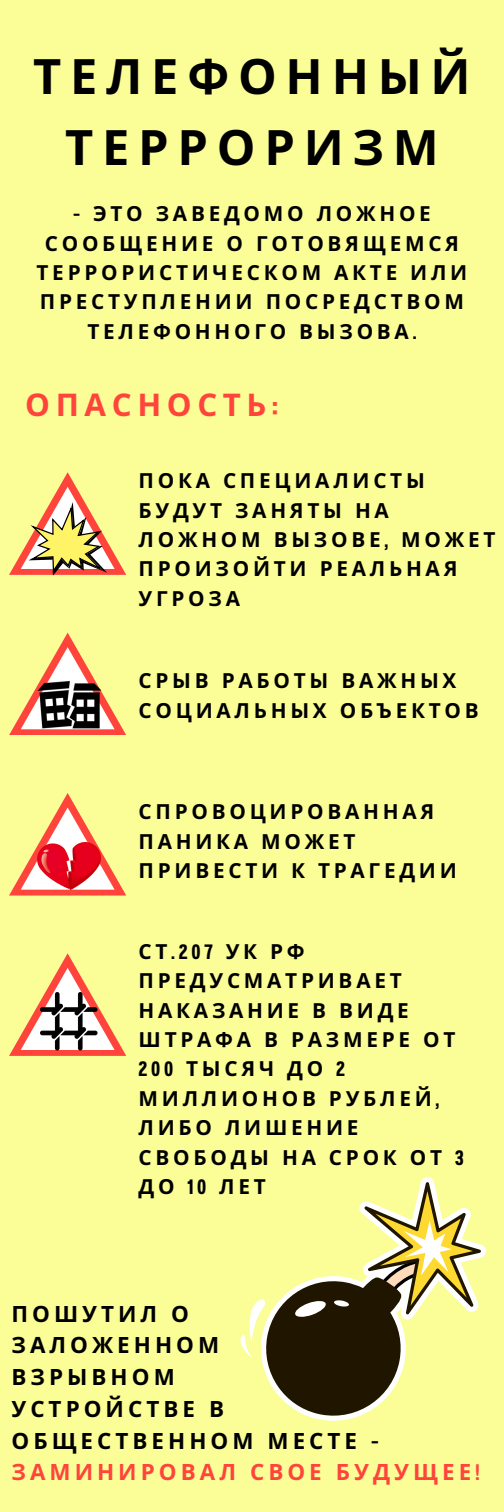
<style>
.page{position:relative;width:504px;height:1512px;background:#fbfd97}
.page>*{position:absolute;margin:0;border:0;box-sizing:border-box;transform-origin:0 0}
.t1{font:700 48.65px/70.7px "Noto Sans";letter-spacing:.18em;color:#000;text-align:center}
.t2{font:700 31.15px "Noto Sans";letter-spacing:.18em;color:#ff443c}
.t3{font:700 22.4px/31.8px "Noto Sans";letter-spacing:.18em;color:#000}
.t4{font:700 20.65px/29.4px "Noto Sans";letter-spacing:.18em;color:#000}
.s1{font-family:"Prachason Neue";font-stretch:condensed}
.s2{color:#ff443c}
.s3{font-family:"Prachason Neue";font-stretch:condensed;color:#ff443c}
</style>
<div class="page">
<svg style="left:9px;top:633px;width:117px;height:102px"></svg>
<svg style="left:9px;top:793px;width:117px;height:103px"></svg>
<svg style="left:9px;top:953px;width:117px;height:103px"></svg>
<svg style="left:9px;top:472px;width:117px;height:104px"></svg>
<img style="left:34px;top:660px;width:71px;height:71px">
<img style="left:37px;top:842px;width:63px;height:48px">
<img style="left:40px;top:992px;width:58px;height:58px">
<svg style="left:240px;top:1182px;width:241px;height:239px"></svg>
<p class="t1" style="left:33px;top:40px;width:439px">ТЕЛЕФОННЫЙ<br>ТЕРРОРИЗМ</p>
<p class="t4" style="left:73px;top:198px;width:359px"><span class="s1">-</span> ЭТО ЗАВЕДОМО ЛОЖНОЕ</p>
<p class="t4" style="left:45px;top:228px;width:416px">СООБЩЕНИЕ О ГОТОВЯЩЕМСЯ</p>
<p class="t4" style="left:37px;top:257px;width:432px">ТЕРРОРИСТИЧЕСКОМ АКТЕ ИЛИ</p>
<p class="t4" style="left:40px;top:287px;width:426px">ПРЕСТУПЛЕНИИ ПОСРЕДСТВОМ</p>
<p class="t4" style="left:87px;top:316px;width:200px">ТЕЛЕФОННОГО</p>
<p class="t4" style="left:299px;top:316px;width:119px">ВЫЗОВА<span class="s1">.</span></p>
<p class="t2" style="left:25px;top:382px;width:254px">ОПАСНОСТЬ<span class="s1">:</span></p>
<p class="t4" style="left:139px;top:465px;width:358px">ПОКА СПЕЦИАЛИСТЫ<br>БУДУТ ЗАНЯТЫ НА<br>ЛОЖНОМ ВЫЗОВЕ<span class="s1">,</span> МОЖЕТ<br>ПРОИЗОЙТИ</p>
<p class="t4" style="left:320px;top:554px;width:139px">РЕАЛЬНАЯ</p>
<p class="t4" style="left:139px;top:583px;width:103px">УГРОЗА</p>
<p class="t4" style="left:139px;top:666px;width:319px">СРЫВ РАБОТЫ ВАЖНЫХ<br>СОЦИАЛЬНЫХ</p>
<p class="t4" style="left:340px;top:695px;width:141px">ОБЪЕКТОВ</p>
<p class="t4" style="left:139px;top:796px;width:297px">СПРОВОЦИРОВАННАЯ<br>ПАНИКА МОЖЕТ<br>ПРИВЕСТИ К</p>
<p class="t4" style="left:318px;top:855px;width:140px">ТРАГЕДИИ</p>
<p class="t4" style="left:139px;top:936px;width:318px">СТ<span class="s1">.207</span> УК РФ<br>ПРЕДУСМАТРИВАЕТ<br>НАКАЗАНИЕ В ВИДЕ<br>ШТРАФА В РАЗМЕРЕ ОТ<br><span class="s1">200</span> ТЫСЯЧ ДО <span class="s1">2<br></span>МИЛЛИОНОВ РУБЛЕЙ<span class="s1">,<br></span>ЛИБО ЛИШЕНИЕ<br>СВОБОДЫ НА СРОК</p>
<p class="t4" style="left:410px;top:1142px;width:55px">ОТ <span class="s1">3</span></p>
<p class="t4" style="left:139px;top:1171px;width:129px">ДО <span class="s1">10</span> ЛЕТ</p>
<p class="t3" style="left:11px;top:1297px;width:147px">ПОШУТИЛ</p>
<p class="t3" style="left:171px;top:1297px;width:19px">О</p>
<p class="t3" style="left:11px;top:1329px;width:470px">ЗАЛОЖЕННОМ<br>ВЗРЫВНОМ<br>УСТРОЙСТВЕ В<br>ОБЩЕСТВЕННОМ МЕСТЕ <span class="s1">-<br></span><span class="s2">ЗАМИНИРОВАЛ СВОЕ БУДУЩЕЕ</span><span class="s3">!</span></p>
</div>
